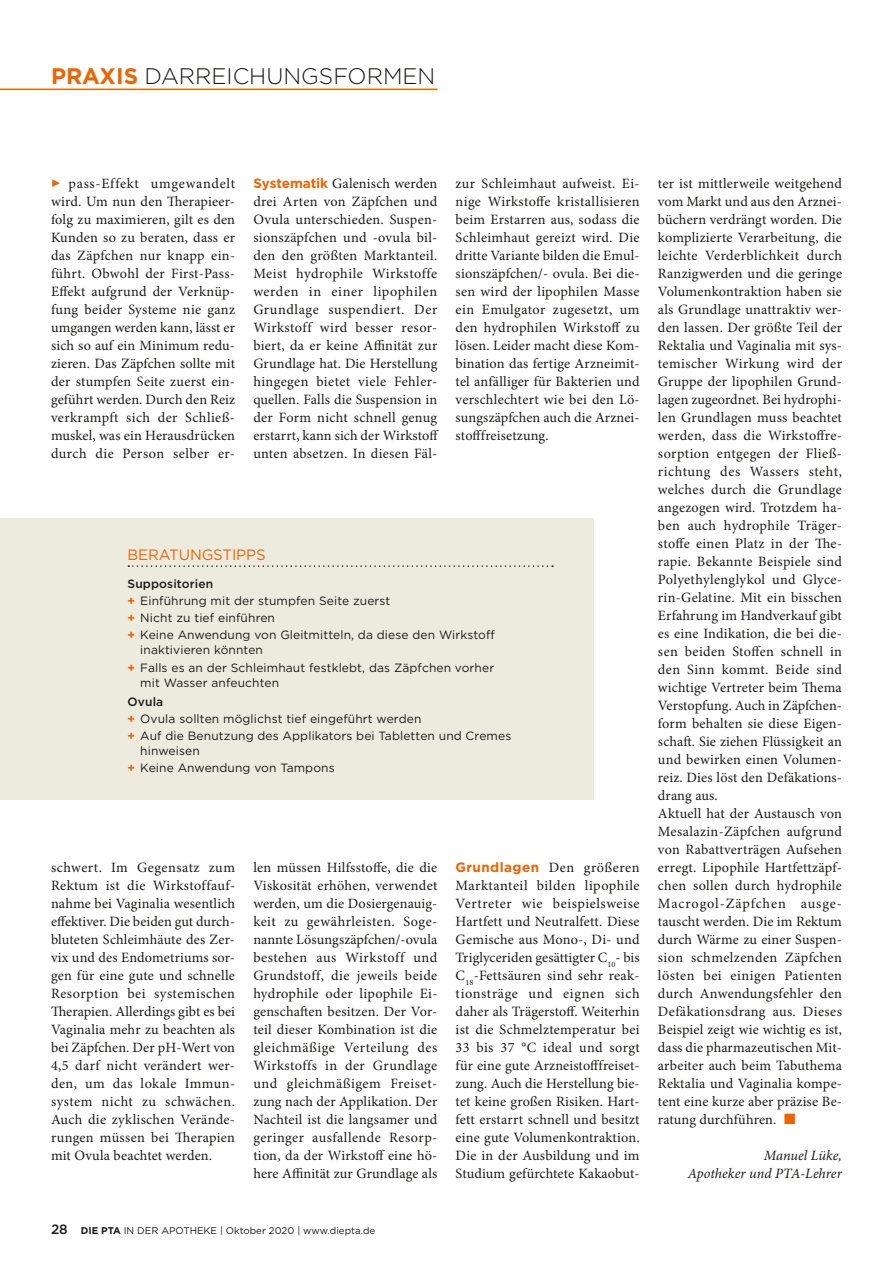
<style>
.page{position:relative;width:893px;height:1263px;background:#fff}
.page>*{position:absolute;margin:0;border:0;box-sizing:border-box;transform-origin:0 0}
.t1{font:300 22.5px "Gotham";color:#1a1a18}
.t2{font:15px "Gotham";letter-spacing:-.01em;color:#ec6502}
.t3{font:14.25px/18px "Minion Pro";letter-spacing:.015em;color:#1a1a18;text-align:justify}
.t4{font:italic 14.25px/18px "Minion Pro";color:#1a1a18;text-align:right}
.t5{font:500 13.5px "Gotham";color:#1a1a18}
.t6{font:12px/17.1px "Gotham";letter-spacing:.01em;color:#1a1a18}
.t7{font:9.75px "Gotham";color:#1a1a18}
.s1{font-weight:700;color:#ec6502}
.s2{font-family:"Gotham";font-weight:700;font-size:13.5px;color:#ec6502}
.s3{font-weight:500}
.s4{font-weight:700}
.s5{color:#ec6502}
</style>
<div class="page">
<hr style="left:0;top:89px;width:438px;height:1px;background:#ec6502">
<div style="left:0;top:518px;width:593px;height:282px;background:#edebdd"></div>
<svg style="left:128px;top:565px;width:425px;height:2px"></svg>
<h1 class="t1" style="left:51px;top:62px;width:128px"><span class="s1">PRAXIS</span> DARREICHUNGSFORMEN</h1>
<p class="t3" style="left:51px;top:175px;width:186px;text-align:left;text-indent:18px">pass-Effekt umgewandelt wird. Um nun den Therapieer&shy;folg zu maximieren, gilt es den<br>Kunden so zu beraten, dass er das Zäpfchen nur knapp ein&shy;führt. Obwohl der First-Pass-<br>Effekt aufgrund der Verknüp&shy;fung beider Systeme nie ganz umgangen werden kann, lässt er sich so auf ein Minimum redu&shy;zieren. Das Zäpfchen sollte mit der stumpfen Seite zuerst ein&shy;geführt werden. Durch den Reiz verkrampft sich der Schließ&shy;muskel, was ein Herausdrücken durch die Person selber er-</p>
<p class="t3" style="left:253px;top:175px;width:187px"><span class="s2">Systematik</span> Galenisch werden drei Arten von Zäpfchen und Ovula unterschieden. Suspen&shy;sionszäpfchen und -ovula bil&shy;den den größten Marktanteil.<br>Meist hydrophile Wirkstoffe werden in einer lipophilen Grundlage suspendiert. Der Wirkstoff wird besser resor&shy;biert, da er keine Affinität zur Grundlage hat. Die Herstellung hingegen bietet viele Fehler&shy;quellen. Falls die Suspension in der Form nicht schnell genug erstarrt, kann sich der Wirkstoff unten absetzen. In diesen Fäl-</p>
<p class="t3" style="left:456px;top:175px;width:186px">zur Schleimhaut aufweist. Ei&shy;nige Wirkstoffe kristallisieren beim Erstarren aus, sodass die Schleimhaut gereizt wird. Die dritte Variante bilden die Emul&shy;sionszäpfchen/- ovula. Bei die&shy;sen wird der lipophilen Masse ein Emulgator zugesetzt, um den hydrophilen Wirkstoff zu lösen. Leider macht diese Kom&shy;bination das fertige Arzneimit&shy;tel anfälliger für Bakterien und verschlechtert wie bei den Lö&shy;sungszäpfchen auch die Arznei&shy;stofffreisetzung.</p>
<p class="t2" style="left:128px;top:545px;width:140px">BERATUNGSTIPPS</p>
<p class="t6" style="left:128px;top:575px;width:369px"><span class="s3">Suppositorien<br></span><span class="s1">+</span> Einführung mit der stumpfen Seite zuerst<br><span class="s1">+</span> Nicht zu tief einführen<br><span class="s1">+</span> Keine Anwendung von Gleitmitteln, da diese den Wirkstoff</p>
<p class="t6" style="left:128px;top:641px;width:368px;text-indent:13px">inaktivieren könnten<br><span class="s1">+</span> Falls es an der Schleimhaut festklebt, das Zäpfchen vorher</p>
<p class="t6" style="left:140px;top:673px;width:140px">mit Wasser anfeuchten</p>
<p class="t6" style="left:128px;top:693px;width:385px"><span class="s3">Ovula<br></span><span class="s1">+</span> Ovula sollten möglichst tief eingeführt werden<br><span class="s1">+</span> Auf die Benutzung des Applikators bei Tabletten und Cremes</p>
<p class="t6" style="left:128px;top:742px;width:209px;text-indent:13px">hinweisen<br><span class="s1">+</span> Keine Anwendung von Tampons</p>
<p class="t3" style="left:51px;top:859px;width:186px">schwert. Im Gegensatz zum Rektum ist die Wirkstoffauf&shy;nahme bei Vaginalia wesentlich effektiver. Die beiden gut durch&shy;bluteten Schleimhäute des Zer&shy;vix und des Endometriums sor&shy;gen für eine gute und schnelle Resorption bei systemischen Therapien. Allerdings gibt es bei Vaginalia mehr zu beachten als bei Zäpfchen. Der pH-Wert von 4,5 darf nicht verändert wer&shy;den, um das lokale Immun&shy;system nicht zu schwächen.<br>Auch die zyklischen Verände&shy;rungen müssen bei Therapien mit Ovula beachtet werden.</p>
<p class="t3" style="left:253px;top:859px;width:186px">len müssen Hilfsstoffe, die die Viskosität erhöhen, verwendet werden, um die Dosiergenauig&shy;keit zu gewährleisten. Soge&shy;nannte Lösungszäpfchen/-ovula bestehen aus Wirkstoff und Grundstoff, die jeweils beide hydrophile oder lipophile Ei&shy;genschaften besitzen. Der Vor&shy;teil dieser Kombination ist die gleichmäßige Verteilung des Wirkstoffs in der Grundlage und gleichmäßigem Freiset&shy;zung nach der Applikation. Der Nachteil ist die langsamer und geringer ausfallende Resorp&shy;tion, da der Wirkstoff eine hö&shy;here Affinität zur Grundlage als</p>
<p class="t5" style="left:51px;top:1220px;width:18px">28</p>
<p class="t7" style="left:81px;top:1224px;width:296px"><span class="s4">DIE PTA</span> IN DER APOTHEKE | Oktober 2020 | www.diepta.de</p>
<p class="t3" style="left:456px;top:859px;width:186px"><span class="s2">Grundlagen</span> Den größeren Marktanteil bilden lipophile Vertreter wie beispielsweise Hartfett und Neutralfett. Diese Gemische aus Mono-, Di- und Triglyceriden gesättigter C<sub>10</sub>- bis C<sub>18</sub>-Fettsäuren sind sehr reak&shy;tionsträge und eignen sich daher als Trägerstoff. Weiterhin ist die Schmelztemperatur bei 33 bis 37 °C ideal und sorgt für eine gute Arzneistofffreiset&shy;zung. Auch die Herstellung bie&shy;tet keine großen Risiken. Hart&shy;fett erstarrt schnell und besitzt eine gute Volumenkontraktion.<br>Die in der Ausbildung und im Studium gefürchtete Kakaobut-</p>
<p class="t3" style="left:658px;top:175px;width:186px;text-align:left">ter ist mittlerweile weitgehend vom Markt und aus den Arznei&shy;büchern verdrängt worden. Die komplizierte Verarbeitung, die leichte Verderblichkeit durch<br>Ranzigwerden und die geringe<br>Volumenkontraktion haben sie als Grundlage unattraktiv wer&shy;den lassen. Der größte Teil der<br>Rektalia und Vaginalia mit sys&shy;temischer Wirkung wird der<br>Gruppe der lipophilen Grund&shy;lagen zugeordnet. Bei hydrophi&shy;len Grundlagen muss beachtet werden, dass die Wirkstoffre&shy;sorption entgegen der Fließ&shy;richtung des Wassers steht, welches durch die Grundlage angezogen wird. Trotzdem ha&shy;ben auch hydrophile Träger&shy;stoffe einen Platz in der The&shy;rapie. Bekannte Beispiele sind<br>Polyethylenglykol und Glyce&shy;rin-Gelatine. Mit ein bisschen<br>Erfahrung im Handverkauf gibt es eine Indikation, die bei die&shy;sen beiden Stoffen schnell in den Sinn kommt. Beide sind wichtige Vertreter beim Thema<br>Verstopfung. Auch in Zäpfchen&shy;form behalten sie diese Eigen&shy;schaft. Sie ziehen Flüssigkeit an und bewirken einen Volumen&shy;reiz. Dies löst den Defäkations&shy;drang aus.<br>Aktuell hat der Austausch von<br>Mesalazin-Zäpfchen aufgrund von Rabattverträgen Aufsehen erregt. Lipophile Hartfettzäpf&shy;chen sollen durch hydrophile<br>Macrogol-Zäpfchen ausge&shy;tauscht werden. Die im Rektum durch Wärme zu einer Suspen&shy;sion schmelzenden Zäpfchen lösten bei einigen Patienten durch Anwendungsfehler den<br>Defäkationsdrang aus. Dieses<br>Beispiel zeigt wie wichtig es ist, dass die pharmazeutischen Mit&shy;arbeiter auch beim Tabuthema<br>Rektalia und Vaginalia kompe&shy;tent eine kurze aber präzise Be&shy;ratung durchführen. <span class="s5">■</span></p>
<p class="t4" style="left:688px;top:1147px;width:156px">Manuel Lüke,<br>Apotheker und PTA-Lehrer</p>
</div>
